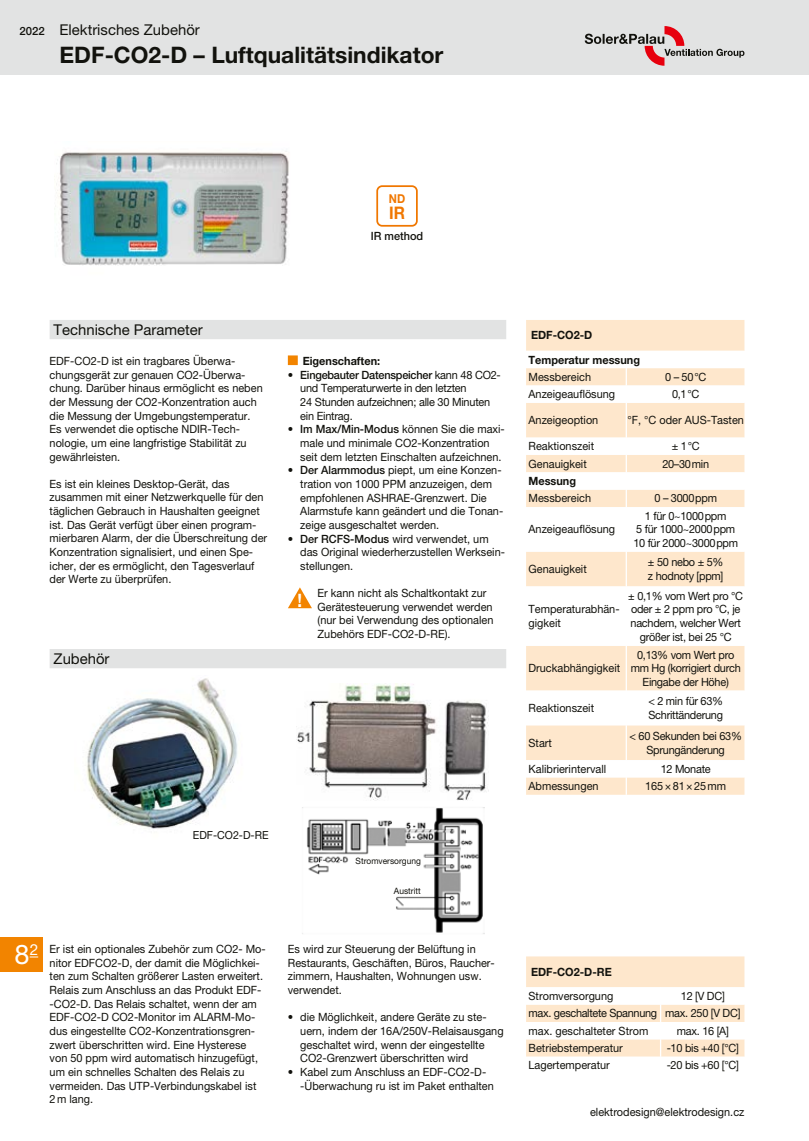
<style>
.page{position:relative;width:809px;height:1141px;background:#fff}
.page>*{position:absolute;margin:0;border:0;box-sizing:border-box;transform-origin:0 0}
.t1{font:27.12px "Helvetica Neue LT Pro";color:#fff}
.t2{font:700 22.75px "Helvetica Neue LT Pro";color:#12120d}
.t3{font:700 18.55px "Helvetica Neue LT Pro";color:#fff;scale:.9 1}
.t4{font:700 17.32px "Helvetica Neue LT Pro";color:#f07700;scale:.9 1}
.t5{font:14.88px "Helvetica Neue LT Pro";color:#12120d}
.t6{font:700 12.25px "Helvetica Neue LT Pro";color:#f07700;scale:.9 1}
.t7{font:11.38px/13.7px "Helvetica Neue LT Pro";color:#12120d;scale:.96 1}
.t8{font:11.38px/13.7px "Helvetica Neue LT Pro";letter-spacing:-.025em;color:#12120d;text-align:center;scale:.96 1}
.t9{font:11.38px/13.7px "Helvetica Neue LT Pro";letter-spacing:-.02em;color:#12120d;scale:.96 1}
.t10{font:700 11.38px/24px "Helvetica Neue LT Pro";color:#12120d;scale:.96 1}
.t11{font:500 11.38px "Helvetica Neue LT Pro";color:#12120d;scale:.96 1}
.t12{font:11.03px "Helvetica Neue LT Pro";color:#12120d;scale:.96 1}
.t13{font:8.75px "Helvetica Neue LT Pro";color:#12120d;scale:.96 1}
.s1{font-weight:500;font-size:11.38px}
.s2{font-weight:500}
</style>
<div class="page">
<div style="left:0;top:0;width:809px;height:74px;background:#e2e3e3"></div>
<div style="left:0;top:937px;width:42px;height:35px;background:#f28400"></div>
<svg style="left:584px;top:26px;width:160px;height:40px"></svg>
<div style="left:50px;top:320px;width:456px;height:19px;background:#e2e3e3"></div>
<div style="left:288px;top:355px;width:10px;height:10px;background:#f28400"></div>
<div style="left:50px;top:649px;width:456px;height:19px;background:#e2e3e3"></div>
<img style="left:54px;top:151px;width:235px;height:114px">
<svg style="left:288px;top:587px;width:24px;height:21px"></svg>
<div style="left:526px;top:320px;width:218px;height:475px;background:#fee7cc"></div>
<svg style="left:526px;top:351px;width:218px;height:426px"></svg>
<svg style="left:625px;top:368px;width:2px;height:35px"></svg>
<hr style="left:625px;top:403px;width:2px;height:35px;background:#fff">
<svg style="left:625px;top:438px;width:2px;height:69px"></svg>
<hr style="left:625px;top:507px;width:2px;height:45px;background:#fff">
<hr style="left:625px;top:552px;width:2px;height:34px;background:#fff">
<hr style="left:625px;top:586px;width:2px;height:60px;background:#fff">
<hr style="left:625px;top:646px;width:2px;height:45px;background:#fff">
<hr style="left:625px;top:691px;width:2px;height:34px;background:#fff">
<hr style="left:625px;top:725px;width:2px;height:35px;background:#fff">
<svg style="left:625px;top:760px;width:2px;height:35px"></svg>
<svg style="left:526px;top:956px;width:218px;height:101px"></svg>
<img style="left:296px;top:684px;width:192px;height:117px">
<img style="left:87px;top:678px;width:151px;height:151px">
<div style="left:376px;top:185px;width:42px;height:42px;border:2px solid #f07700;border-radius:5px"></div>
<img style="left:302px;top:807px;width:182px;height:127px">
<div style="left:352px;top:857px;width:70px;height:8px;background:#fff"></div>
<div style="left:383px;top:886px;width:39px;height:9px;background:#fff"></div>
<h3 class="t5" style="left:19px;top:21px;width:182px"><span class="s1">2022</span> Elektrisches Zubehör</h3>
<h2 class="t2" style="left:60px;top:41px;width:385px">EDF-CO2-D – Luftqualitätsindikator</h2>
<p class="t6" style="left:389px;top:191px;width:20px">ND</p>
<h3 class="t4" style="left:389px;top:202px;width:19px">IR</h3>
<p class="t11" style="left:371px;top:229px;width:56px">IR method</p>
<h3 class="t5" style="left:54px;top:321px;width:151px">Technische Parameter</h3>
<p class="t7" style="left:50px;top:354px;width:223px">EDF-CO2-D ist ein tragbares Überwa&shy;chungsgerät zur genauen CO2-Überwa&shy;chung. Darüber hinaus ermöglicht es neben der Messung der CO2-Konzentration auch die Messung der Umgebungstemperatur.<br>Es verwendet die optische NDIR-Tech&shy;nologie, um eine langfristige Stabilität zu gewährleisten.</p>
<p class="t7" style="left:50px;top:477px;width:228px">Es ist ein kleines Desktop-Gerät, das zusammen mit einer Netzwerkquelle für den täglichen Gebrauch in Haushalten geeignet ist. Das Gerät verfügt über einen program&shy;mierbaren Alarm, der die Überschreitung der Konzentration signalisiert, und einen Spe&shy;icher, der es ermöglicht, den Tagesverlauf der Werte zu überprüfen.</p>
<h3 class="t5" style="left:54px;top:650px;width:57px">Zubehör</h3>
<p class="t10" style="left:303px;top:349px;width:82px">Eigenschaften:</p>
<p class="t9" style="left:300px;top:368px;width:210px;text-indent:-12px">• <span class="s2">Eingebauter Datenspeicher</span> kann 48 CO2- und Temperaturwerte in den letzten<br>24 Stunden aufzeichnen; alle 30 Minuten ein Eintrag.</p>
<p class="t7" style="left:300px;top:422px;width:213px;text-indent:-12px"><span class="s2">• Im Max/Min-Modus</span> können Sie die maxi&shy;male und minimale CO2-Konzentration seit dem letzten Einschalten aufzeichnen.</p>
<p class="t7" style="left:300px;top:463px;width:213px;text-indent:-12px">• <span class="s2">Der Alarmmodus</span> piept, um eine Konzen&shy;tration von 1000 PPM anzuzeigen, dem empfohlenen ASHRAE-Grenzwert. Die Alarmstufe kann geändert und die Tonan&shy;zeige ausgeschaltet werden.</p>
<p class="t7" style="left:300px;top:531px;width:215px;text-indent:-12px">• <span class="s2">Der RCFS-Modus</span> wird verwendet, um das Original wiederherzustellen Werksein&shy;stellungen.</p>
<p class="t7" style="left:317px;top:586px;width:185px">Er kann nicht als Schaltkontakt zur Gerätesteuerung verwendet werden (nur bei Verwendung des optionalen Zubehörs EDF-CO2-D-RE).</p>
<h3 class="t3" style="left:297px;top:588px;width:7px">!</h3>
<p class="t12" style="left:193px;top:829px;width:80px">EDF-CO2-D-RE</p>
<p class="t13" style="left:355px;top:856px;width:69px">Stromversorgung</p>
<p class="t13" style="left:394px;top:885px;width:30px">Austritt</p>
<h1 class="t1" style="left:15px;top:938px;width:25px">8<sup>2</sup></h1>
<p class="t7" style="left:50px;top:942px;width:227px">Er ist ein optionales Zubehör zum CO2- Mo&shy;nitor EDFCO2-D, der damit die Möglichkei&shy;ten zum Schalten größerer Lasten erweitert.<br>Relais zum Anschluss an das Produkt EDF--CO2-D. Das Relais schaltet, wenn der am EDF-CO2-D CO2-Monitor im ALARM-Mo&shy;dus eingestellte CO2-Konzentrationsgren&shy;zwert überschritten wird. Eine Hysterese von 50 ppm wird automatisch hinzugefügt, um ein schnelles Schalten des Relais zu vermeiden. Das UTP-Verbindungskabel ist 2m lang.</p>
<p class="t7" style="left:288px;top:942px;width:217px">Es wird zur Steuerung der Belüftung in<br>Restaurants, Geschäften, Büros, Raucher&shy;zimmern, Haushalten, Wohnungen usw. verwendet.</p>
<p class="t7" style="left:300px;top:1010px;width:213px;text-indent:-12px">• die Möglichkeit, andere Geräte zu ste&shy;uern, indem der 16A/250V-Relaisausgang geschaltet wird, wenn der eingestellte CO2-Grenzwert überschritten wird</p>
<p class="t7" style="left:300px;top:1065px;width:203px;text-indent:-12px">• Kabel zum Anschluss an EDF-CO2-D--Überwachung ru ist im Paket enthalten</p>
<p class="t10" style="left:528px;top:323px;width:118px">EDF-CO2-D<br>Temperatur messung</p>
<p class="t7" style="left:528px;top:370px;width:67px">Messbereich</p>
<p class="t7" style="left:665px;top:370px;width:44px">0 – 50°C</p>
<p class="t7" style="left:528px;top:387px;width:92px">Anzeigeauflösung</p>
<p class="t7" style="left:672px;top:387px;width:30px">0,1°C</p>
<p class="t7" style="left:528px;top:413px;width:74px">Anzeigeoption</p>
<p class="t7" style="left:627px;top:413px;width:123px">°F, °C oder AUS-Tasten</p>
<p class="t7" style="left:528px;top:439px;width:70px">Reaktionszeit</p>
<p class="t7" style="left:671px;top:439px;width:31px">± 1°C</p>
<p class="t7" style="left:528px;top:457px;width:62px">Genauigkeit</p>
<p class="t7" style="left:662px;top:457px;width:50px">20–30min</p>
<p class="t10" style="left:528px;top:469px;width:51px">Messung</p>
<p class="t7" style="left:528px;top:491px;width:67px">Messbereich</p>
<p class="t8" style="left:654px;top:491px;width:67px">0 – 3000ppm</p>
<p class="t7" style="left:528px;top:522px;width:92px">Anzeigeauflösung</p>
<p class="t8" style="left:633px;top:509px;width:111px">1 für 0~1000ppm<br>5 für 1000~2000ppm<br>10 für 2000~3000ppm</p>
<p class="t7" style="left:528px;top:562px;width:62px">Genauigkeit</p>
<p class="t8" style="left:648px;top:555px;width:80px;text-align:left">± 50 nebo ± 5% z hodnoty [ppm]</p>
<p class="t7" style="left:528px;top:602px;width:96px">Temperaturabhän&shy;gigkeit</p>
<p class="t8" style="left:628px;top:589px;width:121px">± 0,1% vom Wert pro °C oder ± 2 ppm pro °C, je nachdem, welcher Wert größer ist, bei 25 °C</p>
<p class="t7" style="left:528px;top:661px;width:97px">Druckabhängigkeit</p>
<p class="t8" style="left:630px;top:648px;width:116px">0,13% vom Wert pro mm Hg (korrigiert durch<br>Eingabe der Höhe)</p>
<p class="t7" style="left:528px;top:701px;width:70px">Reaktionszeit</p>
<p class="t8" style="left:648px;top:694px;width:79px;text-align:left">&lt; 2 min für 63%<br>Schrittänderung</p>
<p class="t7" style="left:528px;top:736px;width:26px">Start</p>
<p class="t8" style="left:629px;top:729px;width:119px">&lt; 60 Sekunden bei 63%<br>Sprungänderung</p>
<p class="t7" style="left:528px;top:762px;width:82px">Kalibrierintervall</p>
<p class="t8" style="left:660px;top:762px;width:54px">12 Monate</p>
<p class="t7" style="left:528px;top:779px;width:74px">Abmessungen</p>
<p class="t7" style="left:645px;top:779px;width:86px">165×81×25mm</p>
<p class="t10" style="left:531px;top:960px;width:86px">EDF-CO2-D-RE</p>
<p class="t7" style="left:528px;top:989px;width:90px">Stromversorgung</p>
<p class="t8" style="left:528px;top:987px;width:222px;line-height:17.3px;text-align:left;text-indent:152px">12 [V DC] max. geschaltete Spannung max. 250 [V DC] max. geschalteter Strom</p>
<p class="t7" style="left:676px;top:1024px;width:56px">max. 16 [A]</p>
<p class="t7" style="left:528px;top:1041px;width:100px">Betriebstemperatur</p>
<p class="t7" style="left:666px;top:1041px;width:77px">-10 bis +40 [°C]</p>
<p class="t7" style="left:528px;top:1058px;width:86px">Lagertemperatur</p>
<p class="t7" style="left:666px;top:1058px;width:77px">-20 bis +60 [°C]</p>
<p class="t7" style="left:590px;top:1105px;width:162px">elektrodesign@elektrodesign.cz</p>
</div>
